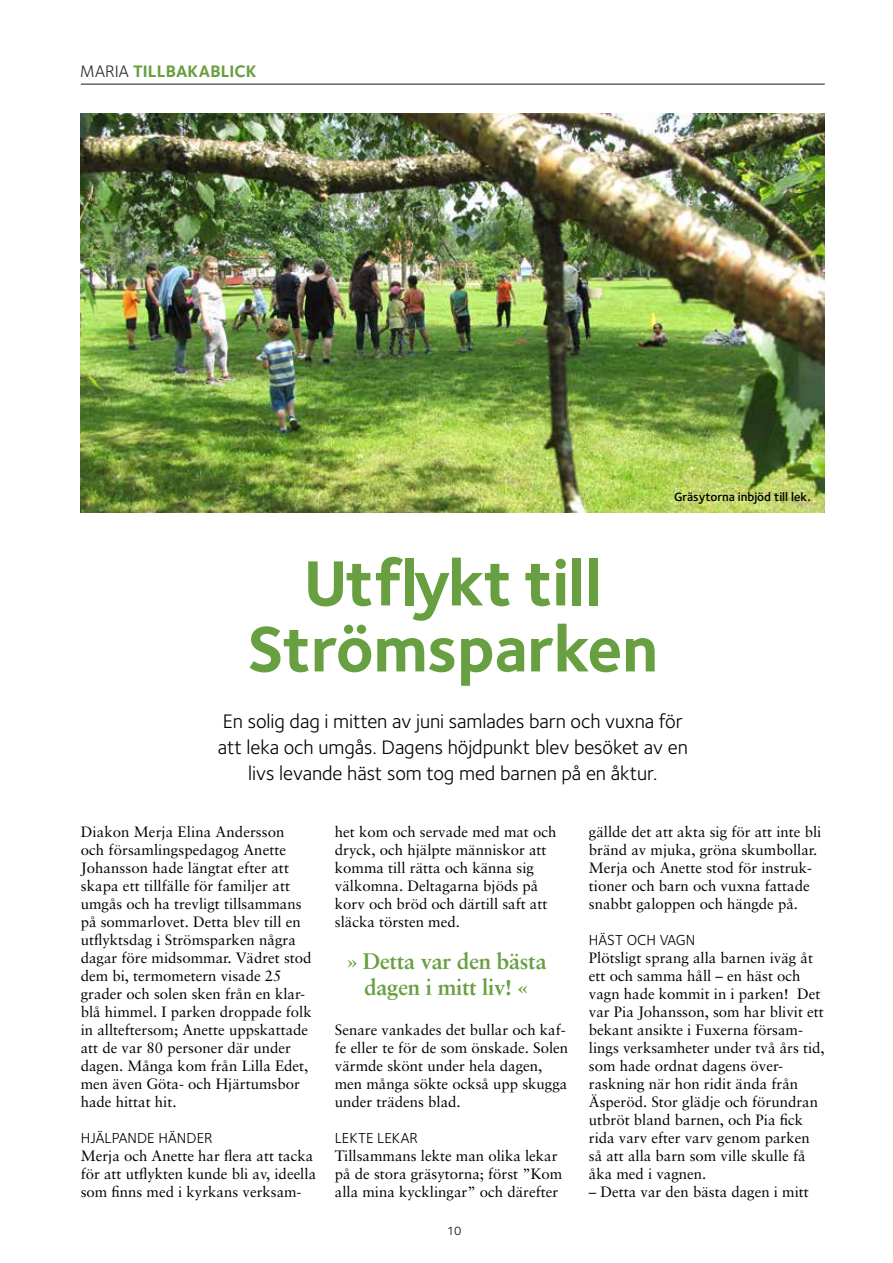
<style>
.page{position:relative;width:893px;height:1263px;background:#fff}
.page>*{position:absolute;margin:0;border:0;box-sizing:border-box;transform-origin:0 0}
.t1{font:66px/66px "Foundry Sterling Bold OSF";letter-spacing:-.01em;color:#689f40;text-align:center}
.t2{font:700 22.5px/25.7px "Sabon";letter-spacing:-.015em;color:#689f40;text-align:center}
.t3{font:20.25px/26.2px "Foundry Sterling";letter-spacing:-.005em;color:#000;text-align:center}
.t4{font:17.25px "Foundry Sterling Bold OSF";color:#689f40}
.t5{font:15px/18px "Sabon";color:#000}
.t6{font:15px "Foundry Sterling";letter-spacing:.005em;color:#000}
.t7{font:12.45px "Foundry Sterling Demi OSF";color:#000}
.t8{font:12.3px "Foundry Sterling";color:#000}
.s1{font-family:"Foundry Sterling";color:#292929}
</style>
<div class="page">
<img style="left:81px;top:114px;width:744px;height:398px">
<hr style="left:81px;top:84px;width:744px;height:1px;background:#191919">
<p class="t4" style="left:80px;top:59px;width:178px"><span class="s1">MARIA</span> TILLBAKABLICK</p>
<p class="t7" style="left:674px;top:488px;width:138px">Gräsytorna inbjöd till lek.</p>
<h1 class="t1" style="left:248px;top:548px;width:412px">Utflykt till<br>Strömsparken</h1>
<h3 class="t3" style="left:218px;top:707px;width:472px">En solig dag i mitten av juni samlades barn och vuxna för att leka och umgås. Dagens höjdpunkt blev besöket av en livs levande häst som tog med barnen på en åktur.</h3>
<p class="t5" style="left:81px;top:822px;width:232px">Diakon Merja Elina Andersson och församlingspedagog Anette<br>Johansson hade längtat efter att skapa ett tillfälle för familjer att umgås och ha trevligt tillsammans på sommarlovet. Detta blev till en utflyktsdag i Strömsparken några dagar före midsommar. Vädret stod dem bi, termometern visade 25 grader och solen sken från en klar&shy;blå himmel. I parken droppade folk in allteftersom; Anette uppskattade att de var 80 personer där under dagen. Många kom från Lilla Edet, men även Göta- och Hjärtumsbor hade hittat hit.</p>
<p class="t6" style="left:81px;top:1127px;width:133px">HJÄLPANDE HÄNDER</p>
<p class="t5" style="left:81px;top:1146px;width:237px">Merja och Anette har flera att tacka för att utflykten kunde bli av, ideella som finns med i kyrkans verksam-</p>
<p class="t5" style="left:335px;top:822px;width:223px">het kom och servade med mat och dryck, och hjälpte människor att komma till rätta och känna sig välkomna. Deltagarna bjöds på korv och bröd och därtill saft att släcka törsten med.</p>
<h2 class="t2" style="left:346px;top:948px;width:202px">» Detta var den bästa dagen i mitt liv! «</h2>
<p class="t5" style="left:335px;top:1020px;width:235px">Senare vankades det bullar och kaf&shy;fe eller te för de som önskade. Solen värmde skönt under hela dagen, men många sökte också upp skugga under trädens blad.</p>
<p class="t6" style="left:335px;top:1127px;width:85px">LEKTE LEKAR</p>
<p class="t5" style="left:335px;top:1146px;width:229px">Tillsammans lekte man olika lekar på de stora gräsytorna; först ”Kom alla mina kycklingar” och därefter</p>
<p class="t8" style="left:447px;top:1222px;width:16px">10</p>
<p class="t5" style="left:589px;top:822px;width:234px">gällde det att akta sig för att inte bli bränd av mjuka, gröna skumbollar.<br>Merja och Anette stod för instruk&shy;tioner och barn och vuxna fattade snabbt galoppen och hängde på.</p>
<p class="t6" style="left:589px;top:929px;width:108px">HÄST OCH VAGN</p>
<p class="t5" style="left:589px;top:948px;width:237px">Plötsligt sprang alla barnen iväg åt ett och samma håll – en häst och vagn hade kommit in i parken! Det var Pia Johansson, som har blivit ett bekant ansikte i Fuxerna försam&shy;lings verksamheter under två års tid, som hade ordnat dagens över&shy;raskning när hon ridit ända från<br>Äsperöd. Stor glädje och förundran utbröt bland barnen, och Pia fick rida varv efter varv genom parken så att alla barn som ville skulle få åka med i vagnen.</p>
<p class="t5" style="left:589px;top:1182px;width:222px">– Detta var den bästa dagen i mitt</p>
</div>
